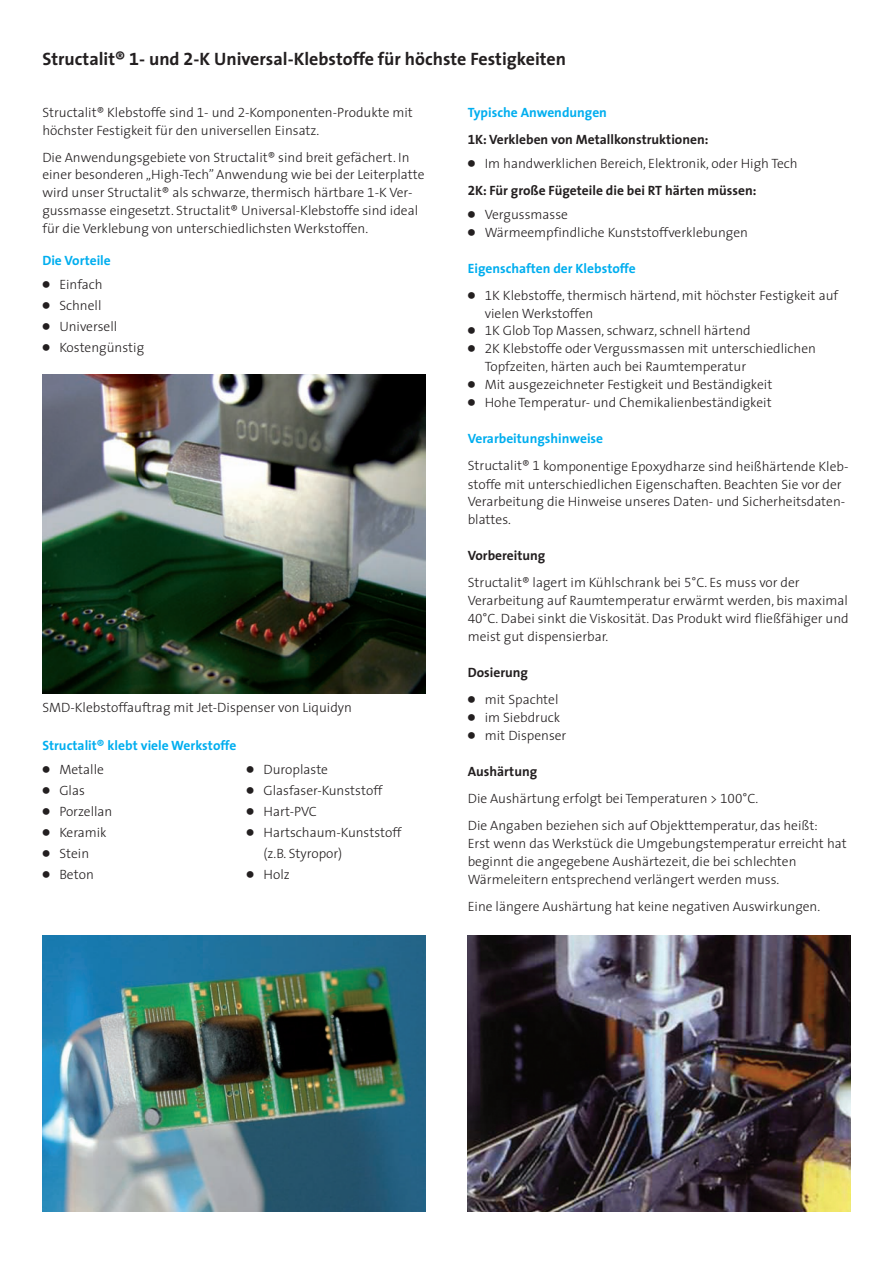
<style>
.page{position:relative;width:893px;height:1263px;background:#fff}
.page>*{position:absolute;margin:0;border:0;box-sizing:border-box;transform-origin:0 0}
.t1{font:700 18px "The Sans";color:#231f20}
.t2{font:300 13.5px/18px "The Sans";color:#231f20}
.t3{font:700 13.5px "The Sans";color:#00aeef}
.t4{font:700 13.5px/27px "The Sans";color:#231f20}
.s1{font-family:"The Sans Bold Expert";font-weight:400}
.s2{font-family:"The Sans Light Expert";font-weight:400}
.s3{color:#00aeef}
.s4{font-family:"Universal Newswith Comm Pi";font-weight:400}
.s5{font-weight:700}
.s6{font-weight:700;color:#00aeef}
</style>
<div class="page">
<img style="left:468px;top:936px;width:382px;height:276px">
<img style="left:42px;top:374px;width:383px;height:319px">
<img style="left:42px;top:936px;width:383px;height:276px">
<h1 class="t1" style="left:42px;top:51px;width:525px">Structalit® <span class="s1">1</span>- und <span class="s1">2</span>-K Universal-Klebstoffe für höchste Festigkeiten</h1>
<p class="t2" style="left:42px;top:104px;width:372px">Structalit® Klebstoffe sind <span class="s2">1</span>- und <span class="s2">2</span>-Komponenten-Produkte mit höchster Festigkeit für den universellen Einsatz.</p>
<p class="t2" style="left:42px;top:149px;width:383px">Die Anwendungsgebiete von Structalit® sind breit gefächert. In einer besonderen „High-Tech” Anwendung wie bei der Leiterplatte wird unser Structalit® als schwarze, thermisch härtbare <span class="s2">1</span>-K Ver&shy;gussmasse eingesetzt. Structalit® Universal-Klebstoffe sind ideal für die Verklebung von unterschiedlichsten Werkstoffen.</p>
<p class="t4" style="left:468px;top:100px;width:242px"><span class="s3">Typische Anwendungen<br></span><span class="s1">1</span>K: Verkleben von Metallkonstruktionen:</p>
<p class="t2" style="left:468px;top:151px;width:331px;line-height:27px"><span class="s4">●</span> Im handwerklichen Bereich, Elektronik, oder High Tech<br><span class="s1">2</span><span class="s5">K: Für große Fügeteile die bei RT härten müssen:</span></p>
<p class="t2" style="left:468px;top:206px;width:102px"><span class="s4">●</span> Vergussmasse</p>
<p class="t2" style="left:468px;top:224px;width:282px"><span class="s4">●</span> Wärmeempfindliche Kunststoffverklebungen</p>
<p class="t3" style="left:468px;top:263px;width:169px">Eigenschaften der Klebstoffe</p>
<p class="t2" style="left:485px;top:287px;width:355px;text-indent:-17px"><span class="s4">●</span> <span class="s2">1</span>K Klebstoffe, thermisch härtend, mit höchster Festigkeit auf vielen Werkstoffen</p>
<p class="t2" style="left:468px;top:323px;width:284px"><span class="s4">●</span> <span class="s2">1</span>K Glob Top Massen, schwarz, schnell härtend</p>
<p class="t2" style="left:485px;top:341px;width:333px;text-indent:-17px"><span class="s4">●</span> <span class="s2">2</span>K Klebstoffe oder Vergussmassen mit unterschiedlichen<br>Topfzeiten, härten auch bei Raumtemperatur</p>
<p class="t2" style="left:468px;top:377px;width:306px"><span class="s4">●</span> Mit ausgezeichneter Festigkeit und Beständigkeit</p>
<p class="t2" style="left:468px;top:395px;width:305px"><span class="s4">●</span> Hohe Temperatur- und Chemikalienbeständigkeit</p>
<p class="t2" style="left:468px;top:427px;width:382px;line-height:27px"><span class="s6">Verarbeitungshinweise<br></span>Structalit® <span class="s2">1</span> komponentige Epoxydharze sind heißhärtende Kleb-</p>
<p class="t2" style="left:468px;top:476px;width:379px">stoffe mit unterschiedlichen Eigenschaften. Beachten Sie vor der<br>Verarbeitung die Hinweise unseres Daten- und Sicherheitsdaten&shy;blattes.</p>
<p class="t2" style="left:468px;top:544px;width:333px;line-height:27px"><span class="s5">Vorbereitung<br></span>Structalit® lagert im Kühlschrank bei <span class="s2">5</span>°C. Es muss vor der</p>
<p class="t2" style="left:468px;top:593px;width:382px;text-align:justify">Verarbeitung auf Raumtemperatur erwärmt werden, bis maximal <span class="s2">40</span>°C. Dabei sinkt die Viskosität. Das Produkt wird fließfähiger und meist gut dispensierbar.</p>
<p class="t4" style="left:468px;top:661px;width:62px">Dosierung</p>
<p class="t2" style="left:468px;top:692px;width:92px"><span class="s4">●</span> mit Spachtel</p>
<p class="t2" style="left:468px;top:710px;width:94px"><span class="s4">●</span> im Siebdruck</p>
<p class="t2" style="left:468px;top:728px;width:100px"><span class="s4">●</span> mit Dispenser</p>
<p class="t2" style="left:468px;top:760px;width:351px;line-height:27px"><span class="s5">Aushärtung<br></span>Die Aushärtung erfolgt bei Temperaturen &gt; <span class="s2">100</span>°C.<br>Die Angaben beziehen sich auf Objekttemperatur, das heißt:</p>
<p class="t2" style="left:468px;top:836px;width:380px">Erst wenn das Werkstück die Umgebungstemperatur erreicht hat beginnt die angegebene Aushärtezeit, die bei schlechten<br>Wärmeleitern entsprechend verlängert werden muss.</p>
<p class="t2" style="left:468px;top:899px;width:354px">Eine längere Aushärtung hat keine negativen Auswirkungen.</p>
<p class="t3" style="left:42px;top:255px;width:70px">Die Vorteile</p>
<p class="t2" style="left:42px;top:277px;width:62px"><span class="s4">●</span> Einfach</p>
<p class="t2" style="left:42px;top:298px;width:61px"><span class="s4">●</span> Schnell</p>
<p class="t2" style="left:42px;top:319px;width:76px"><span class="s4">●</span> Universell</p>
<p class="t2" style="left:42px;top:340px;width:103px"><span class="s4">●</span> Kostengünstig</p>
<p class="t2" style="left:42px;top:700px;width:311px">SMD-Klebstoffauftrag mit Jet-Dispenser von Liquidyn</p>
<p class="t3" style="left:42px;top:740px;width:195px">Structalit® klebt viele Werkstoffe</p>
<p class="t2" style="left:42px;top:762px;width:63px"><span class="s4">●</span> Metalle</p>
<p class="t2" style="left:42px;top:783px;width:44px"><span class="s4">●</span> Glas</p>
<p class="t2" style="left:42px;top:804px;width:72px"><span class="s4">●</span> Porzellan</p>
<p class="t2" style="left:42px;top:825px;width:66px"><span class="s4">●</span> Keramik</p>
<p class="t2" style="left:42px;top:846px;width:48px"><span class="s4">●</span> Stein</p>
<p class="t2" style="left:42px;top:867px;width:53px"><span class="s4">●</span> Beton</p>
<p class="t2" style="left:246px;top:762px;width:83px"><span class="s4">●</span> Duroplaste</p>
<p class="t2" style="left:246px;top:783px;width:137px"><span class="s4">●</span> Glasfaser-Kunststoff</p>
<p class="t2" style="left:246px;top:804px;width:72px"><span class="s4">●</span> Hart-PVC</p>
<p class="t2" style="left:263px;top:823px;width:139px;line-height:21px;text-indent:-17px"><span class="s4">●</span> Hartschaum-Kunststoff (z.B. Styropor)</p>
<p class="t2" style="left:246px;top:867px;width:45px"><span class="s4">●</span> Holz</p>
</div>
